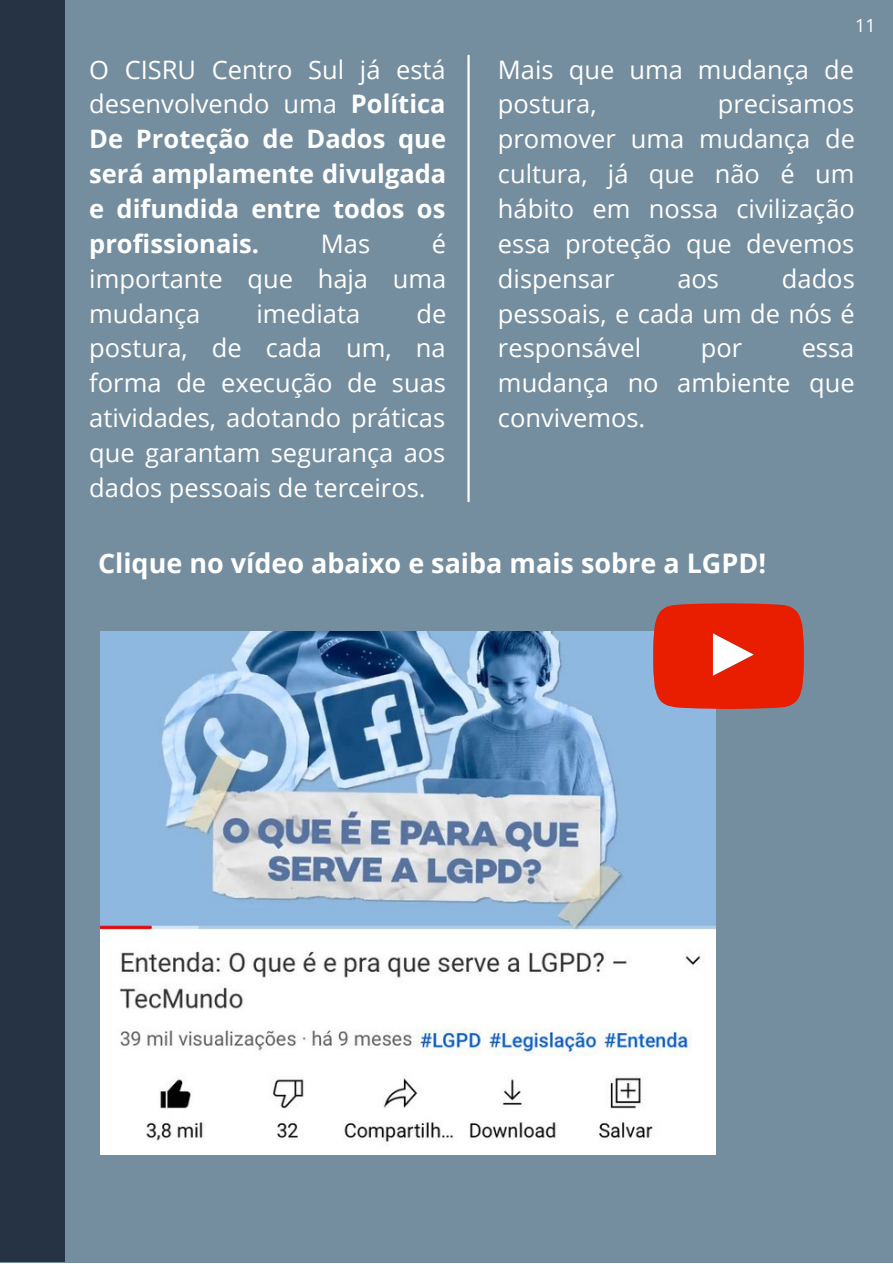
<style>
.page{position:relative;width:893px;height:1264px;background:#fff}
.page>*{position:absolute;margin:0;border:0;box-sizing:border-box;transform-origin:0 0}
.t1{font:700 27px "Open Sans";color:#fff}
.t2{font:25.5px/34.8px "Open Sans";color:#fff;text-align:justify}
.t3{font:700 25.5px/34.8px "Open Sans";color:#fff;text-align:justify}
.t4{font:18px "Open Sans";color:#fff}
.s1{font-weight:400}
</style>
<div class="page">
<div style="left:0;top:0;width:892px;height:1262px;background:#748e9f"></div>
<div style="left:0;top:0;width:64px;height:1261px;background:#253344"></div>
<hr style="left:467px;top:56px;width:2px;height:445px;background:#fff">
<img style="left:100px;top:631px;width:615px;height:523px">
<svg style="left:653px;top:603px;width:150px;height:106px;background:#e43118"></svg>
<p class="t3" style="left:89px;top:51px;width:358px"><span class="s1">O CISRU Centro Sul já está desenvolvendo uma</span> Política De Proteção de Dados que será amplamente divulgada e difundida entre todos os profissionais.</p>
<p class="t2" style="left:89px;top:225px;width:358px;text-indent:342px">é importante que haja uma mudança</p>
<p class="t2" style="left:321px;top:225px;width:51px">Mas</p>
<p class="t2" style="left:89px;top:295px;width:358px;text-indent:327px">de postura, de cada um, na forma de execução de suas atividades, adotando práticas que garantam segurança aos dados pessoais de terceiros.</p>
<p class="t2" style="left:256px;top:295px;width:105px">imediata</p>
<p class="t4" style="left:855px;top:12px;width:22px">11</p>
<p class="t2" style="left:498px;top:51px;width:357px">Mais que uma mudança de postura,</p>
<p class="t2" style="left:498px;top:86px;width:358px;text-indent:220px">precisamos promover uma mudança de cultura, já que não é um hábito em nossa civilização essa proteção que devemos dispensar</p>
<p class="t2" style="left:498px;top:260px;width:358px;text-indent:284px">dados pessoais, e cada um de nós é responsável</p>
<p class="t2" style="left:677px;top:260px;width:43px">aos</p>
<p class="t2" style="left:498px;top:330px;width:358px;text-indent:304px">essa mudança no ambiente que convivemos.</p>
<p class="t2" style="left:700px;top:330px;width:43px">por</p>
<p class="t1" style="left:98px;top:544px;width:669px">Clique no vídeo abaixo e saiba mais sobre a LGPD!</p>
</div>
